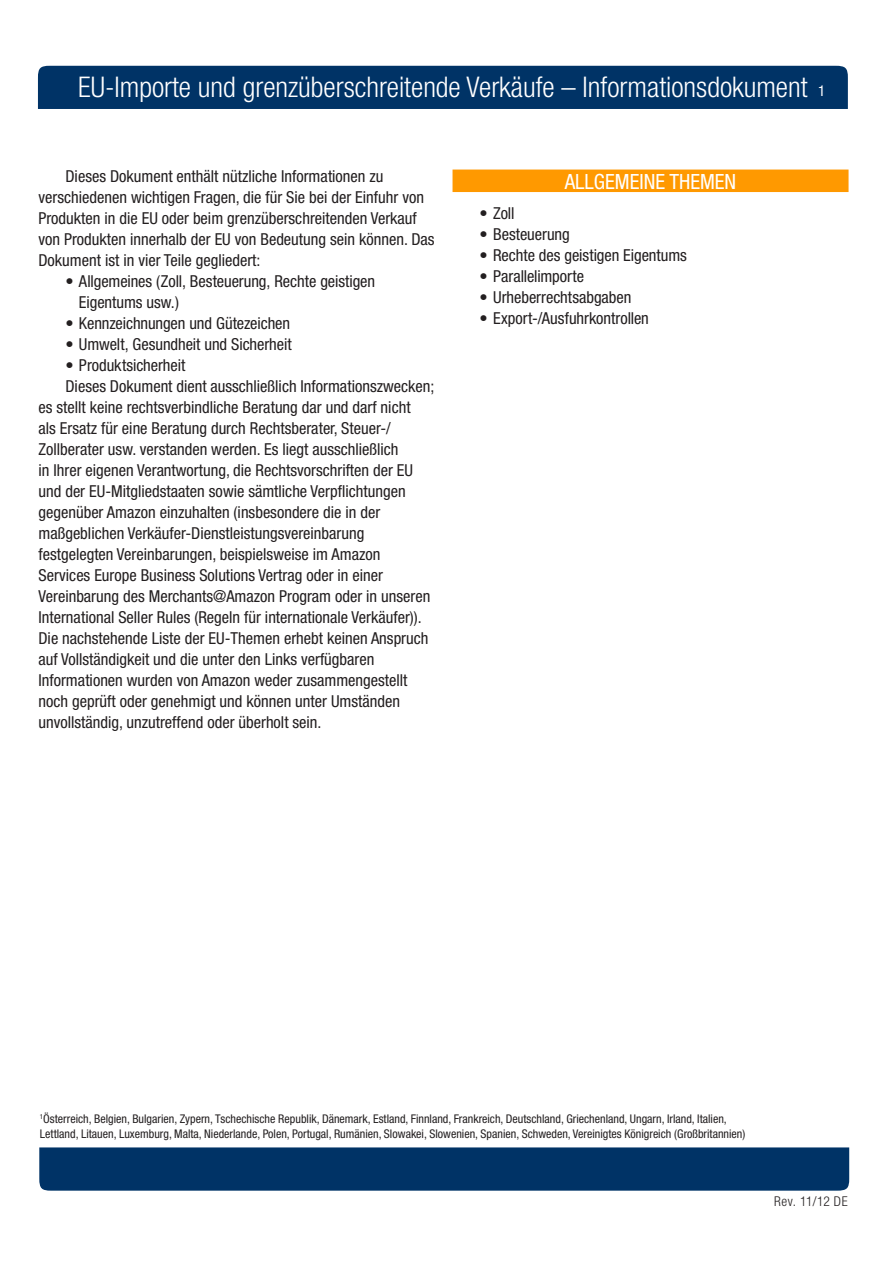
<style>
.page{position:relative;width:893px;height:1263px;background:#fff}
.page>*{position:absolute;margin:0;border:0;box-sizing:border-box;transform-origin:0 0}
.Page_Header{font:300 condensed 28.5px "Helvetica Neue";color:#fff}
.Reverse_Header{font:condensed 21px "Helvetica Neue LT Std";color:#fff}
.Bullets_1{font:condensed 16.5px/21px "Helvetica Neue";color:#231f20}
.Bullets_1-2{font:condensed 16.5px "Helvetica Neue LT Std";letter-spacing:-.005em;color:#231f20}
.t1{font:condensed 15px "Helvetica Neue";color:#fff}
.body{font:300 condensed 13.5px "Helvetica Neue";letter-spacing:.03em;color:#231f20}
.t2{font:condensed 12px/15px "Helvetica Neue";color:#231f20}
</style>
<div class="page">
<div style="left:38px;top:66px;width:810px;height:43px;background:#036"></div>
<div style="left:39px;top:1147px;width:810px;height:44px;background:#036"></div>
<div style="left:452px;top:170px;width:396px;height:22px;background:#f90"></div>
<p class="Page_Header" style="left:78px;top:71px;width:731px">EU-Importe und grenzüberschreitende Verkäufe – Informationsdokument</p>
<p class="t1" style="left:818px;top:82px;width:9px">1</p>
<p class="Bullets_1" style="left:38px;top:165px;width:398px;text-indent:27px">Dieses Dokument enthält nützliche Informationen zu verschiedenen wichtigen Fragen, die für Sie bei der Einfuhr von Produkten in die EU oder beim grenzüberschreitenden Verkauf von Produkten innerhalb der EU von Bedeutung sein können. Das Dokument ist in vier Teile gegliedert:</p>
<p class="Bullets_1" style="left:79px;top:270px;width:298px;text-indent:-14px">• Allgemeines (Zoll, Besteuerung, Rechte geistigen<br>Eigentums usw.)</p>
<p class="Bullets_1" style="left:65px;top:312px;width:226px">• Kennzeichnungen und Gütezeichen</p>
<p class="Bullets_1" style="left:65px;top:333px;width:228px">• Umwelt, Gesundheit und Sicherheit</p>
<p class="Bullets_1" style="left:65px;top:354px;width:121px">• Produktsicherheit</p>
<p class="Bullets_1" style="left:38px;top:375px;width:397px;text-indent:27px">Dieses Dokument dient ausschließlich Informationszwecken; es stellt keine rechtsverbindliche Beratung dar und darf nicht<br>als Ersatz für eine Beratung durch Rechtsberater, Steuer-/ Zollberater usw. verstanden werden. Es liegt ausschließlich<br>in Ihrer eigenen Verantwortung, die Rechtsvorschriften der EU und der EU-Mitgliedstaaten sowie sämtliche Verpflichtungen gegenüber Amazon einzuhalten (insbesondere die in der maßgeblichen Verkäufer-Dienstleistungsvereinbarung festgelegten Vereinbarungen, beispielsweise im Amazon Services Europe Business Solutions Vertrag oder in einer Vereinbarung des Merchants@Amazon Program oder in unseren International Seller Rules (Regeln für internationale Verkäufer)).<br>Die nachstehende Liste der EU-Themen erhebt keinen Anspruch auf Vollständigkeit und die unter den Links verfügbaren Informationen wurden von Amazon weder zusammengestellt noch geprüft oder genehmigt und können unter Umständen unvollständig, unzutreffend oder überholt sein.</p>
<p class="Reverse_Header" style="left:565px;top:169px;width:173px">ALLGEMEINE THEMEN</p>
<p class="Bullets_1-2" style="left:479px;top:204px;width:36px">• Zoll</p>
<p class="Bullets_1-2" style="left:479px;top:225px;width:92px">• Besteuerung</p>
<p class="Bullets_1-2" style="left:479px;top:246px;width:209px">• Rechte des geistigen Eigentums</p>
<p class="Bullets_1-2" style="left:479px;top:267px;width:106px">• Parallelimporte</p>
<p class="Bullets_1-2" style="left:479px;top:288px;width:153px">• Urheberrechtsabgaben</p>
<p class="Bullets_1-2" style="left:479px;top:309px;width:171px">• Export-/Ausfuhrkontrollen</p>
<p class="t2" style="left:40px;top:1111px;width:707px"><sup>1</sup>Österreich, Belgien, Bulgarien, Zypern, Tschechische Republik, Dänemark, Estland, Finnland, Frankreich, Deutschland, Griechenland, Ungarn, Irland, Italien,<br>Lettland, Litauen, Luxemburg, Malta, Niederlande, Polen, Portugal, Rumänien, Slowakei, Slowenien, Spanien, Schweden, Vereinigtes Königreich (Großbritannien)</p>
<p class="body" style="left:774px;top:1193px;width:75px">Rev. 11/12 DE</p>
</div>
